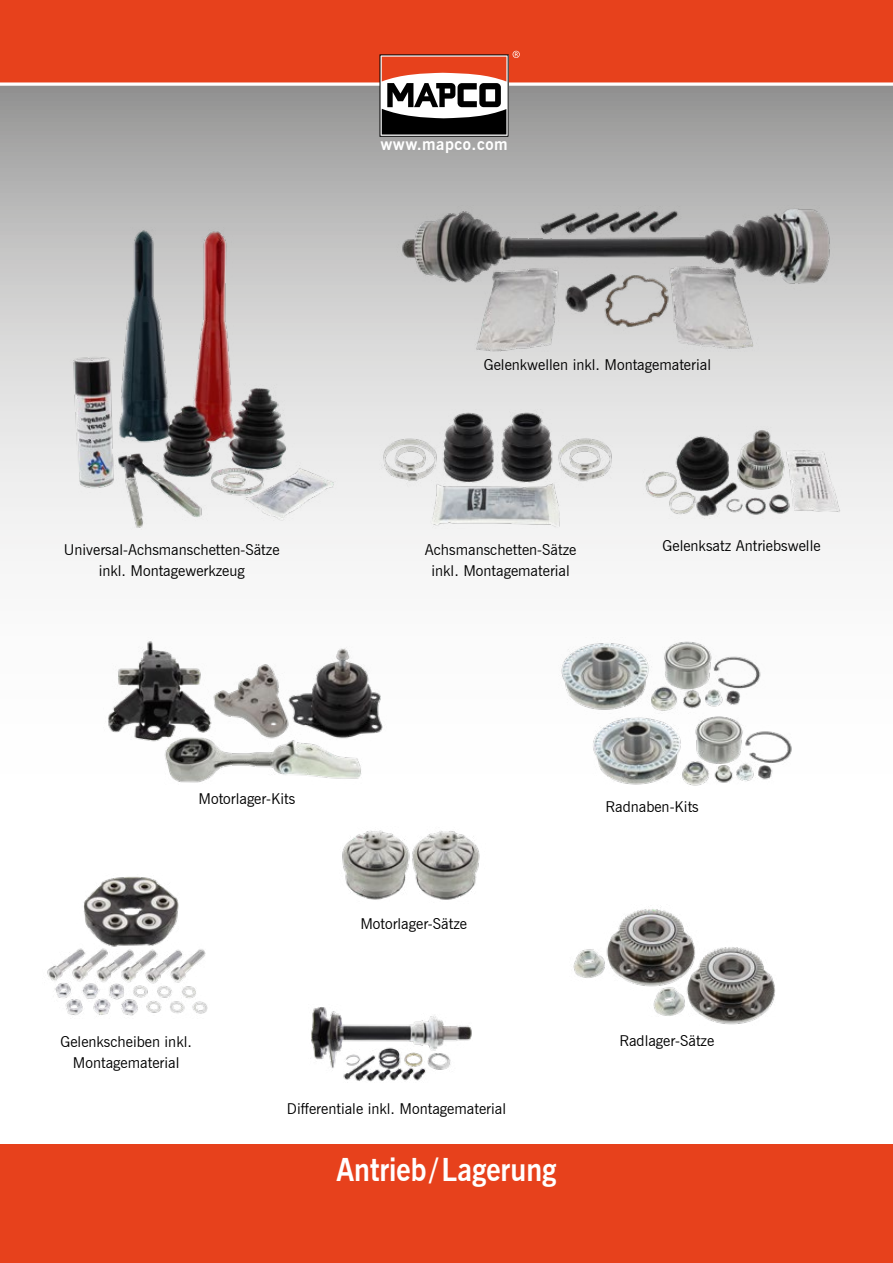
<style>
.page{position:relative;width:893px;height:1263px;background:#fff}
.page>*{position:absolute;margin:0;border:0;box-sizing:border-box;transform-origin:0 0}
.t1{font:700 31.35px "News Gothic BT";color:#fff;scale:.92 1}
.t2{font:700 16.35px "News Gothic BT";letter-spacing:.03em;color:#fff}
.t3{font:15px/21px "News Gothic BT";color:#000;text-align:center}
</style>
<div class="page">
<svg style="left:0;top:85px;width:893px;height:464px;background:#c4c4c4"></svg>
<div style="left:0;top:1144px;width:893px;height:119px;background:#e7411c"></div>
<div style="left:0;top:0;width:893px;height:85px;background:#e7411c"></div>
<hr style="left:0;top:82px;width:893px;height:3px;background:#fff">
<div style="left:380px;top:55px;width:128px;height:82px;border:1px solid #000"></div>
<svg style="left:513px;top:51px;width:7px;height:7px"></svg>
<svg style="left:382px;top:72px;width:124px;height:63px"></svg>
<img style="left:643px;top:426px;width:202px;height:93px">
<img style="left:66px;top:227px;width:272px;height:304px">
<img style="left:561px;top:641px;width:231px;height:145px">
<img style="left:396px;top:206px;width:438px;height:150px">
<img style="left:311px;top:1007px;width:161px;height:75px">
<img style="left:47px;top:876px;width:161px;height:140px">
<img style="left:342px;top:830px;width:138px;height:70px">
<img style="left:108px;top:641px;width:275px;height:142px">
<img style="left:573px;top:907px;width:203px;height:118px">
<img style="left:380px;top:410px;width:235px;height:118px">
<p class="t2" style="left:381px;top:134px;width:129px">www.mapco.com</p>
<p class="t3" style="left:484px;top:354px;width:229px">Gelenkwellen inkl. Montagematerial</p>
<p class="t3" style="left:64px;top:539px;width:217px">Universal-Achsmanschetten-Sätze</p>
<p class="t3" style="left:662px;top:535px;width:160px">Gelenksatz Antriebswelle</p>
<p class="t3" style="left:99px;top:560px;width:148px">inkl. Montagewerkzeug</p>
<p class="t3" style="left:425px;top:539px;width:153px">Achsmanschetten-Sätze inkl. Montagematerial</p>
<p class="t3" style="left:199px;top:787px;width:98px">Motorlager-Kits</p>
<p class="t3" style="left:61px;top:1031px;width:133px">Gelenkscheiben inkl.<br>Montagematerial</p>
<p class="t3" style="left:360px;top:912px;width:108px">Motorlager-Sätze</p>
<p class="t3" style="left:287px;top:1098px;width:221px">Differentiale inkl. Montagematerial</p>
<h1 class="t1" style="left:336px;top:1150px;width:241px">Antrieb/Lagerung</h1>
<p class="t3" style="left:605px;top:796px;width:95px">Radnaben-Kits</p>
<p class="t3" style="left:619px;top:1030px;width:96px">Radlager-Sätze</p>
</div>
